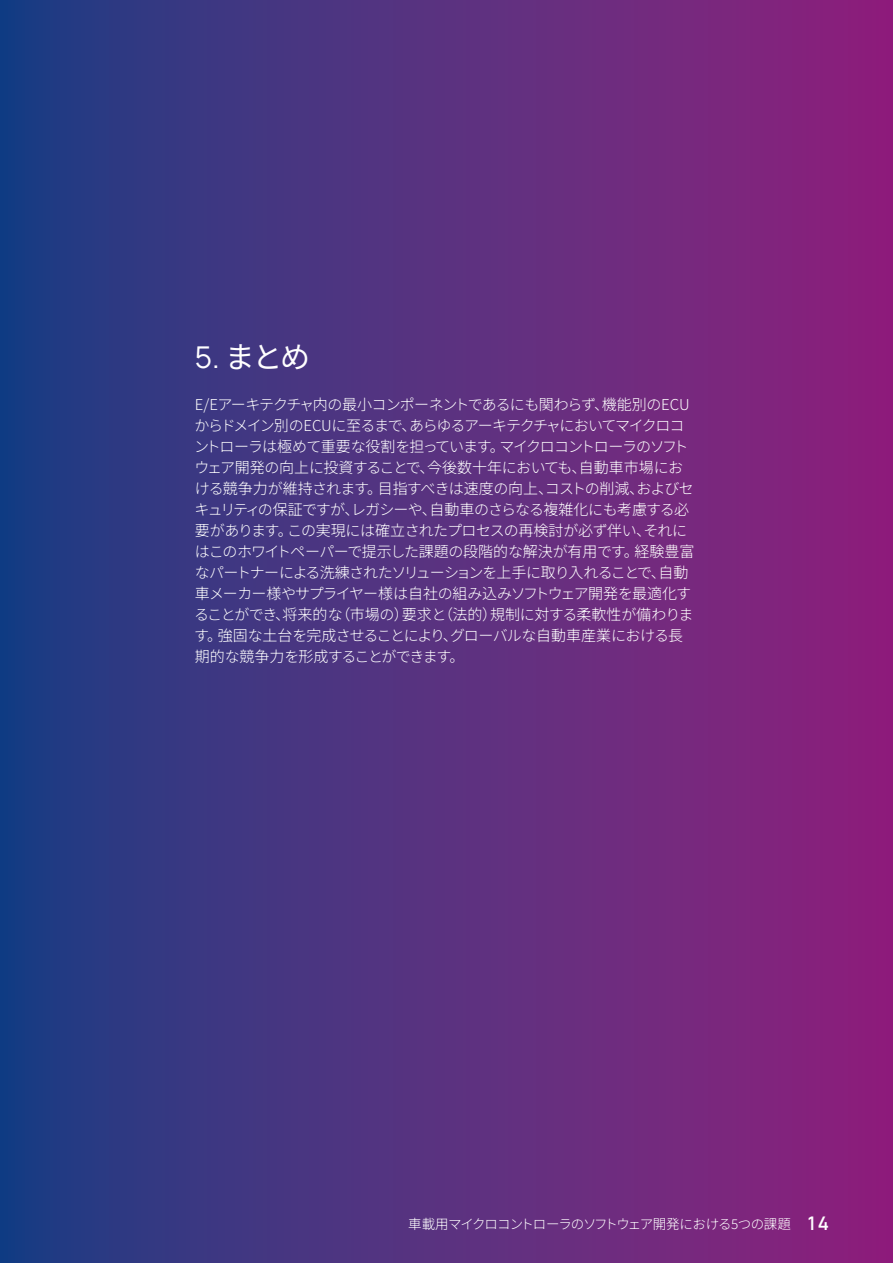
<style>
.page{position:relative;width:893px;height:1263px;background:#fff}
.page>*{position:absolute;margin:0;border:0;box-sizing:border-box;transform-origin:0 0}
.t1{font:100 30px "Noto Sans JP";color:#fff}
.t2{font:100 15px/21px "Noto Sans JP";letter-spacing:-.05em;color:#fff}
.t3{font:100 13.5px "Noto Sans JP";letter-spacing:-.06em;color:#fff}
.s1{font-family:"Manrope";font-weight:200}
.s2{font-family:"Manrope";font-weight:200;font-size:18.75px}
</style>
<div class="page">
<div style="left:0;top:0;width:893px;height:1263px;background:linear-gradient(to right,#1e3f84,#92217c)"></div>
<h1 class="t1" style="left:195px;top:340px;width:117px"><span class="s1">5.</span> まとめ</h1>
<p class="t2" style="left:194px;top:395px;width:502px">E/Eアーキテクチャ内の最小コンポーネントであるにも関わらず、機能別のECUからドメイン別のECUに至るまで、あらゆるアーキテクチャにおいてマイクロコントローラは極めて重要な役割を担っています。マイクロコントローラのソフトウェア開発の向上に投資することで、今後数十年においても、自動車市場における競争力が維持されます。目指すべきは速度の向上、コストの削減、およびセキュリティの保証ですが、レガシーや、自動車のさらなる複雑化にも考慮する必要があります。この実現には確立されたプロセスの再検討が必ず伴い、それにはこのホワイトペーパーで提示した課題の段階的な解決が有用です。経験豊富なパートナーによる洗練されたソリューションを上手に取り入れることで、自動車メーカー様やサプライヤー様は自社の組み込みソフトウェア開発を最適化することができ、将来的な（市場の）要求と（法的）規制に対する柔軟性が備わります。強固な土台を完成させることにより、グローバルな自動車産業における長期的な競争力を形成することができます。</p>
<p class="t3" style="left:408px;top:1217px;width:422px">車載用マイクロコントローラのソフトウェア開発における5つの課題 <span class="s2">14</span></p>
</div>
